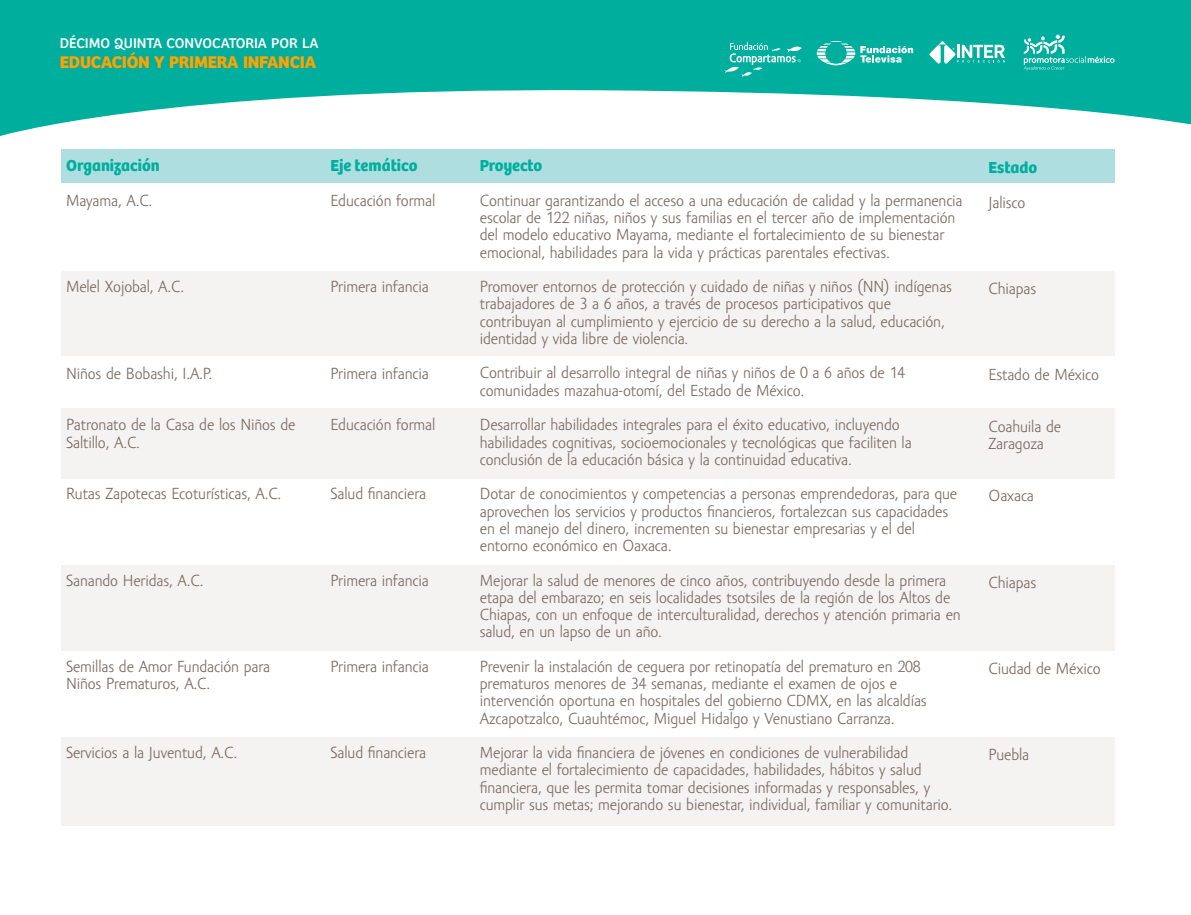
<style>
.page{position:relative;width:1191px;height:915px;background:#fff}
.page>*{position:absolute;margin:0;border:0;box-sizing:border-box;transform-origin:0 0}
.t1{font:700 17.55px "Bree";letter-spacing:-.015em;color:#ffa300}
.t2{font:16.5px/17.2px "Amor Sans Pro";letter-spacing:-.01em;color:#7d6e66}
.t3{font:700 16.5px "Bree";color:#00ae9d}
.t4{font:14.55px "Bree";letter-spacing:-.005em;color:#fff}
</style>
<div class="page">
<div style="left:62px;top:149px;width:1053px;height:34px;background:#afdee1"></div>
<div style="left:62px;top:271px;width:1053px;height:84px;background:#f5f3f2"></div>
<div style="left:62px;top:565px;width:1053px;height:86px;background:#f5f3f2"></div>
<div style="left:62px;top:408px;width:1053px;height:70px;background:#f5f3f2"></div>
<div style="left:62px;top:737px;width:1053px;height:89px;background:#f5f3f2"></div>
<svg style="left:0;top:0;width:1191px;height:136px;fill:#00ae9d"></svg>
<svg style="left:724px;top:42px;width:78px;height:35px;background:#29bbac"></svg>
<svg style="left:817px;top:41px;width:96px;height:24px;background:#41c2b5"></svg>
<svg style="left:929px;top:41px;width:76px;height:23px"></svg>
<svg style="left:1023px;top:35px;width:91px;height:36px;background:#27baac"></svg>
<p class="t4" style="left:60px;top:32px;width:260px">DÉCIMO QUINTA CONVOCATORIA POR LA</p>
<p class="t1" style="left:60px;top:49px;width:258px">EDUCACIÓN Y PRIMERA INFANCIA</p>
<p class="t3" style="left:66px;top:153px;width:95px">Organización</p>
<p class="t2" style="left:66px;top:192px;width:88px">Mayama, A.C.</p>
<p class="t3" style="left:330px;top:153px;width:89px">Eje temático</p>
<p class="t2" style="left:330px;top:192px;width:106px">Educación formal</p>
<p class="t2" style="left:66px;top:278px;width:120px">Melel Xojobal, A.C.</p>
<p class="t2" style="left:330px;top:278px;width:100px">Primera infancia</p>
<p class="t2" style="left:66px;top:365px;width:148px">Niños de Bobashi, I.A.P.</p>
<p class="t2" style="left:66px;top:416px;width:231px">Patronato de la Casa de los Niños de<br>Saltillo, A.C.</p>
<p class="t2" style="left:66px;top:485px;width:217px">Rutas Zapotecas Ecoturísticas, A.C.</p>
<p class="t2" style="left:330px;top:365px;width:100px">Primera infancia</p>
<p class="t2" style="left:330px;top:416px;width:106px">Educación formal</p>
<p class="t2" style="left:330px;top:485px;width:97px">Salud financiera</p>
<p class="t2" style="left:66px;top:572px;width:139px">Sanando Heridas, A.C.</p>
<p class="t2" style="left:330px;top:572px;width:100px">Primera infancia</p>
<p class="t2" style="left:66px;top:658px;width:206px">Semillas de Amor Fundación para<br>Niños Prematuros, A.C.</p>
<p class="t2" style="left:330px;top:658px;width:100px">Primera infancia</p>
<p class="t2" style="left:66px;top:744px;width:173px">Servicios a la Juventud, A.C.</p>
<p class="t2" style="left:330px;top:744px;width:97px">Salud financiera</p>
<p class="t3" style="left:480px;top:153px;width:64px">Proyecto</p>
<p class="t2" style="left:480px;top:192px;width:484px">Continuar garantizando el acceso a una educación de calidad y la permanencia escolar de 122 niñas, niños y sus familias en el tercer año de implementación del modelo educativo Mayama, mediante el fortalecimiento de su bienestar emocional, habilidades para la vida y prácticas parentales efectivas.</p>
<p class="t2" style="left:480px;top:278px;width:474px">Promover entornos de protección y cuidado de niñas y niños (NN) indígenas trabajadores de 3 a 6 años, a través de procesos participativos que contribuyan al cumplimiento y ejercicio de su derecho a la salud, educación, identidad y vida libre de violencia.</p>
<p class="t2" style="left:480px;top:365px;width:427px">Contribuir al desarrollo integral de niñas y niños de 0 a 6 años de 14 comunidades mazahua-otomí, del Estado de México.</p>
<p class="t2" style="left:480px;top:416px;width:433px">Desarrollar habilidades integrales para el éxito educativo, incluyendo habilidades cognitivas, socioemocionales y tecnológicas que faciliten la conclusión de la educación básica y la continuidad educativa.</p>
<p class="t2" style="left:480px;top:485px;width:479px">Dotar de conocimientos y competencias a personas emprendedoras, para que aprovechen los servicios y productos financieros, fortalezcan sus capacidades en el manejo del dinero, incrementen su bienestar empresarias y el del entorno económico en Oaxaca.</p>
<p class="t2" style="left:480px;top:571px;width:482px">Mejorar la salud de menores de cinco años, contribuyendo desde la primera etapa del embarazo; en seis localidades tsotsiles de la región de los Altos de Chiapas, con un enfoque de interculturalidad, derechos y atención primaria en salud, en un lapso de un año.</p>
<p class="t2" style="left:480px;top:658px;width:448px">Prevenir la instalación de ceguera por retinopatía del prematuro en 208 prematuros menores de 34 semanas, mediante el examen de ojos e intervención oportuna en hospitales del gobierno CDMX, en las alcaldías Azcapotzalco, Cuauhtémoc, Miguel Hidalgo y Venustiano Carranza.</p>
<p class="t2" style="left:480px;top:744px;width:474px">Mejorar la vida financiera de jóvenes en condiciones de vulnerabilidad mediante el fortalecimiento de capacidades, habilidades, hábitos y salud financiera, que les permita tomar decisiones informadas y responsables, y cumplir sus metas; mejorando su bienestar, individual, familiar y comunitario.</p>
<p class="t3" style="left:988px;top:154px;width:50px">Estado</p>
<p class="t2" style="left:988px;top:194px;width:38px">Jalisco</p>
<p class="t2" style="left:988px;top:280px;width:49px">Chiapas</p>
<p class="t2" style="left:988px;top:366px;width:112px">Estado de México</p>
<p class="t2" style="left:988px;top:418px;width:74px">Coahuila de<br>Zaragoza</p>
<p class="t2" style="left:988px;top:487px;width:47px">Oaxaca</p>
<p class="t2" style="left:988px;top:573px;width:49px">Chiapas</p>
<p class="t2" style="left:988px;top:660px;width:113px">Ciudad de México</p>
<p class="t2" style="left:988px;top:746px;width:42px">Puebla</p>
</div>
